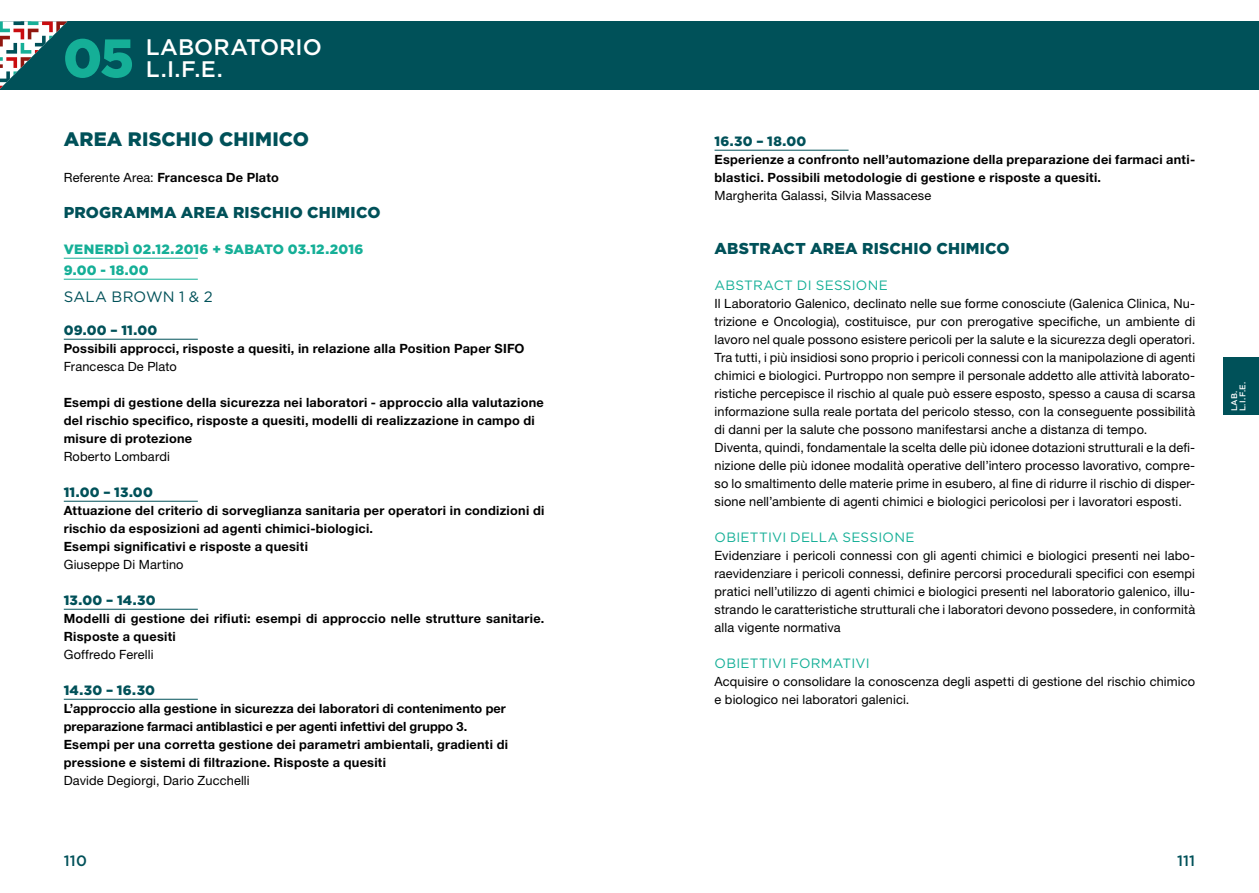
<style>
.page{position:relative;width:1259px;height:893px;background:#fff}
.page>*{position:absolute;margin:0;border:0;box-sizing:border-box;transform-origin:0 0}
.t1{font:900 54px "Gotham";color:#15af97}
.t2{font:500 22.5px "Gotham";color:#fff}
.Nome_Sala_Blu{font:900 19.5px "Gotham";letter-spacing:.01em;color:#005159}
.Corpo{font:900 15.75px "Gotham";letter-spacing:.015em;color:#005159}
.Tipo_Sessione_blu{font:15px "Gotham";letter-spacing:.01em;color:#005159}
.t3{font:500 15px "Gotham";letter-spacing:.005em;color:#005159}
.SubTipo_Sessione_Azz{font:13.5px "Gotham";letter-spacing:.02em;color:#15af97}
.Orario_Blu{font:900 13.5px "Gotham";letter-spacing:.015em;color:#005159}
.Orario_Azzurro{font:900 13.5px "Gotham";letter-spacing:.015em;color:#15af97}
.Corpo-2{font:12.75px/18px "Helvetica Neue LT Std";letter-spacing:.01em;color:#000;text-align:justify}
.Corpo_BOLD{font:700 12.75px/18px "Helvetica Neue LT Std";letter-spacing:.02em;color:#000}
.Corpo-3{font:700 12.75px "Helvetica Neue LT Std";letter-spacing:.02em;color:#000}
.t4{font:500 8.25px/8.2px "Gotham";color:#fff}
.s1{font-weight:400}
</style>
<div class="page">
<div style="left:0;top:21px;width:1259px;height:68px;background:#005159"></div>
<svg style="left:0;top:21px;width:67px;height:68px"></svg>
<div style="left:1223px;top:357px;width:36px;height:57px;background:#005159"></div>
<hr style="left:714px;top:150px;width:134px;height:1px;background:#005159">
<hr style="left:64px;top:258px;width:134px;height:1px;background:#15af97">
<hr style="left:64px;top:279px;width:134px;height:1px;background:#15af97">
<hr style="left:64px;top:339px;width:134px;height:1px;background:#005159">
<hr style="left:64px;top:501px;width:134px;height:1px;background:#005159">
<hr style="left:64px;top:609px;width:134px;height:1px;background:#005159">
<hr style="left:64px;top:699px;width:134px;height:1px;background:#005159">
<h1 class="t1" style="left:63px;top:21px;width:73px">05</h1>
<h2 class="t2" style="left:146px;top:32px;width:177px">LABORATORIO</h2>
<h2 class="t2" style="left:146px;top:54px;width:78px">L.I.F.E.</h2>
<p class="Nome_Sala_Blu" style="left:64px;top:125px;width:247px">AREA RISCHIO CHIMICO</p>
<p class="Corpo-3" style="left:64px;top:169px;width:217px"><span class="s1">Referente Area:</span> Francesca De Plato</p>
<p class="Corpo" style="left:64px;top:201px;width:318px">PROGRAMMA AREA RISCHIO CHIMICO</p>
<p class="Orario_Azzurro" style="left:64px;top:239px;width:301px">VENERDÌ 02.12.2016 + SABATO 03.12.2016</p>
<p class="Orario_Azzurro" style="left:64px;top:260px;width:86px">9.00 - 18.00</p>
<p class="Tipo_Sessione_blu" style="left:64px;top:287px;width:151px">SALA BROWN 1 &amp; 2</p>
<p class="Orario_Blu" style="left:64px;top:320px;width:95px">09.00 – 11.00</p>
<p class="Corpo_BOLD" style="left:64px;top:339px;width:462px">Possibili approcci, risposte a quesiti, in relazione alla Position Paper SIFO</p>
<p class="Corpo-2" style="left:64px;top:357px;width:114px">Francesca De Plato</p>
<p class="Corpo_BOLD" style="left:64px;top:393px;width:481px">Esempi di gestione della sicurezza nei laboratori - approccio alla valutazione del rischio specifico, risposte a quesiti, modelli di realizzazione in campo di misure di protezione</p>
<p class="Corpo-2" style="left:64px;top:447px;width:108px">Roberto Lombardi</p>
<p class="Orario_Blu" style="left:64px;top:482px;width:91px">11.00 – 13.00</p>
<p class="Corpo_BOLD" style="left:64px;top:501px;width:482px">Attuazione del criterio di sorveglianza sanitaria per operatori in condizioni di rischio da esposizioni ad agenti chimici-biologici.</p>
<p class="Corpo_BOLD" style="left:64px;top:537px;width:246px">Esempi significativi e risposte a quesiti</p>
<p class="Corpo-2" style="left:64px;top:555px;width:121px">Giuseppe Di Martino</p>
<p class="Orario_Blu" style="left:64px;top:590px;width:93px">13.00 – 14.30</p>
<p class="Corpo_BOLD" style="left:64px;top:609px;width:482px">Modelli di gestione dei rifiuti: esempi di approccio nelle strutture sanitarie.<br>Risposte a quesiti</p>
<p class="Corpo-2" style="left:64px;top:645px;width:91px">Goffredo Ferelli</p>
<p class="Orario_Blu" style="left:64px;top:680px;width:93px">14.30 – 16.30</p>
<p class="Corpo_BOLD" style="left:64px;top:699px;width:443px">L’approccio alla gestione in sicurezza dei laboratori di contenimento per preparazione farmaci antiblastici e per agenti infettivi del gruppo 3.</p>
<p class="Corpo_BOLD" style="left:64px;top:735px;width:446px">Esempi per una corretta gestione dei parametri ambientali, gradienti di pressione e sistemi di filtrazione. Risposte a quesiti</p>
<p class="Corpo-2" style="left:64px;top:771px;width:187px">Davide Degiorgi, Dario Zucchelli</p>
<p class="Orario_Blu" style="left:714px;top:131px;width:93px">16.30 – 18.00</p>
<p class="Corpo_BOLD" style="left:714px;top:150px;width:482px">Esperienze a confronto nell’automazione della preparazione dei farmaci anti&shy;blastici. Possibili metodologie di gestione e risposte a quesiti.</p>
<p class="Corpo-2" style="left:714px;top:186px;width:218px">Margherita Galassi, Silvia Massacese</p>
<p class="Corpo" style="left:714px;top:237px;width:296px">ABSTRACT AREA RISCHIO CHIMICO</p>
<p class="SubTipo_Sessione_Azz" style="left:714px;top:276px;width:175px">ABSTRACT DI SESSIONE</p>
<p class="Corpo-2" style="left:714px;top:294px;width:482px">Il Laboratorio Galenico, declinato nelle sue forme conosciute (Galenica Clinica, Nu&shy;trizione e Oncologia), costituisce, pur con prerogative specifiche, un ambiente di lavoro nel quale possono esistere pericoli per la salute e la sicurezza degli operatori.<br>Tra tutti, i più insidiosi sono proprio i pericoli connessi con la manipolazione di agenti chimici e biologici. Purtroppo non sempre il personale addetto alle attività laborato&shy;ristiche percepisce il rischio al quale può essere esposto, spesso a causa di scarsa informazione sulla reale portata del pericolo stesso, con la conseguente possibilità di danni per la salute che possono manifestarsi anche a distanza di tempo.</p>
<p class="Corpo-2" style="left:714px;top:438px;width:482px">Diventa, quindi, fondamentale la scelta delle più idonee dotazioni strutturali e la defi&shy;nizione delle più idonee modalità operative dell’intero processo lavorativo, compre&shy;so lo smaltimento delle materie prime in esubero, al fine di ridurre il rischio di disper&shy;sione nell’ambiente di agenti chimici e biologici pericolosi per i lavoratori esposti.</p>
<p class="SubTipo_Sessione_Azz" style="left:714px;top:528px;width:201px">OBIETTIVI DELLA SESSIONE</p>
<p class="Corpo-2" style="left:714px;top:546px;width:482px">Evidenziare i pericoli connessi con gli agenti chimici e biologici presenti nei labo&shy;raevidenziare i pericoli connessi, definire percorsi procedurali specifici con esempi pratici nell’utilizzo di agenti chimici e biologici presenti nel laboratorio galenico, illu&shy;strando le caratteristiche strutturali che i laboratori devono possedere, in conformità alla vigente normativa</p>
<p class="SubTipo_Sessione_Azz" style="left:714px;top:654px;width:157px">OBIETTIVI FORMATIVI</p>
<p class="Corpo-2" style="left:714px;top:672px;width:482px">Acquisire o consolidare la conoscenza degli aspetti di gestione del rischio chimico e biologico nei laboratori galenici.</p>
<p class="t3" style="left:64px;top:850px;width:25px">110</p>
<p class="t3" style="left:1177px;top:850px;width:19px">111</p>
<p class="t4" style="left:1230px;top:411px;width:31px;rotate:-90deg">LAB.<br>L.I.F.E.</p>
</div>
